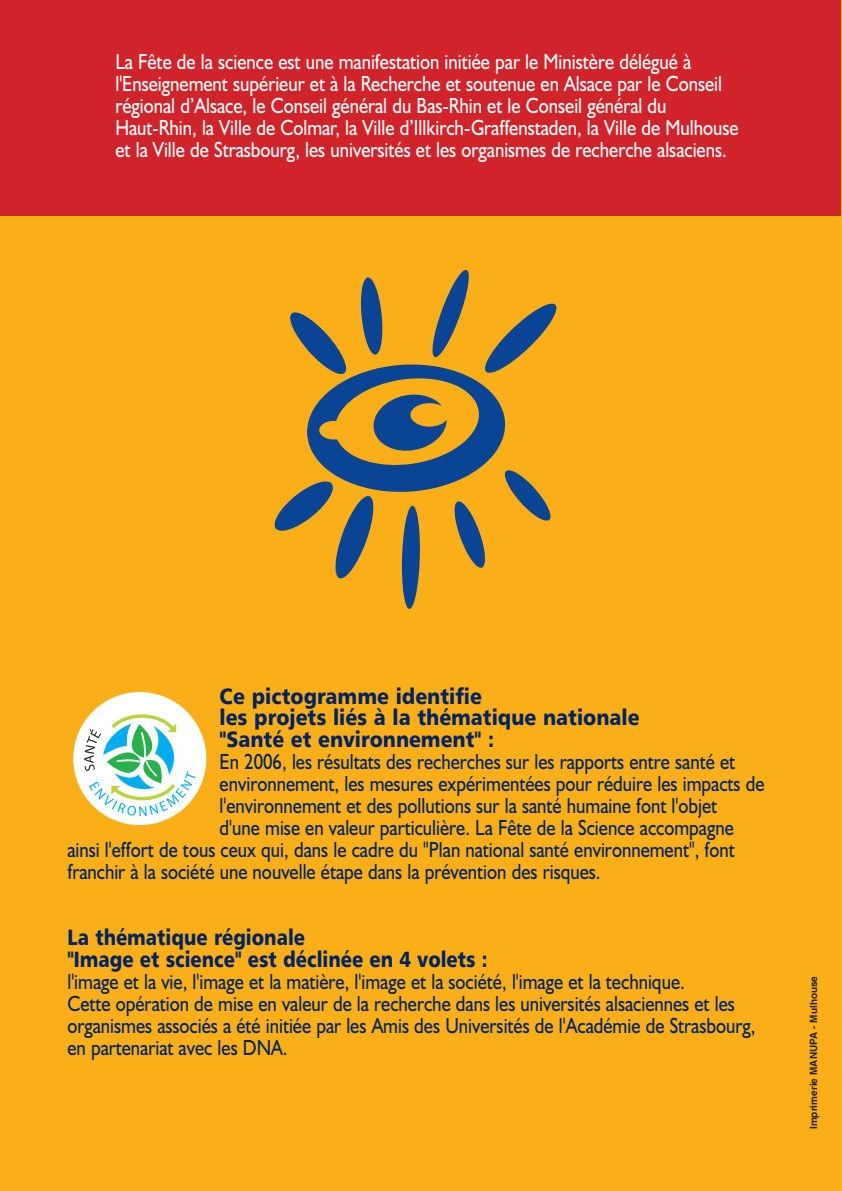
<style>
.page{position:relative;width:842px;height:1191px;background:#fff}
.page>*{position:absolute;margin:0;border:0;box-sizing:border-box;transform-origin:0 0}
.t1{font:22px/22px "Humanist 521 BT";color:#002361;scale:.85 1}
.t2{font:22px/22px "Humanist 521 BT";color:#fff;scale:.85 1}
.t3{font:22px/21.8px "Humanist 777 BT Black B";color:#002361;scale:.9 1}
.t4{font:22px/22px "Humanist 777 BT Black B";color:#002361;scale:.85 1}
.t5{font:700 10px "Helvetica";color:#231f20}
</style>
<div class="page">
<div style="left:0;top:0;width:841px;height:1191px;background:#faaf18"></div>
<div style="left:0;top:0;width:842px;height:215px;background:#d1232a"></div>
<hr style="left:841px;top:0;width:1px;height:1191px;background:#feca0a">
<div style="left:73px;top:692px;width:133px;height:133px;background:#fff;border-radius:50%"></div>
<svg style="left:84px;top:712px;width:111px;height:104px"></svg>
<svg style="left:274px;top:269px;width:283px;height:340px"></svg>
<p class="t2" style="left:115px;top:53px;width:735px">La Fête de la science est une manifestation initiée par le Ministère délégué à l'Enseignement supérieur et à la Recherche et soutenue en Alsace par le Conseil régional d’Alsace, le Conseil général du Bas-Rhin et le Conseil général du Haut-Rhin, la Ville de Colmar, la Ville d’Illkirch-Graffenstaden, la Ville de Mulhouse et la Ville de Strasbourg, les universités et les organismes de recherche alsaciens.</p>
<p class="t3" style="left:220px;top:685px;width:468px">Ce pictogramme identifie<br>les projets liés à la thématique nationale "Santé et environnement" :</p>
<p class="t1" style="left:220px;top:753px;width:608px">En 2006, les résultats des recherches sur les rapports entre santé et</p>
<p class="t1" style="left:220px;top:775px;width:643px">environnement, les mesures expérimentées pour réduire les impacts de</p>
<p class="t1" style="left:220px;top:797px;width:587px">l'environnement et des pollutions sur la santé humaine font l'objet</p>
<p class="t1" style="left:220px;top:819px;width:606px">d'une mise en valeur particulière. La Fête de la Science accompagne</p>
<p class="t1" style="left:67px;top:841px;width:787px">ainsi l'effort de tous ceux qui, dans le cadre du "Plan national santé environnement", font</p>
<p class="t1" style="left:67px;top:863px;width:629px">franchir à la société une nouvelle étape dans la prévention des risques.</p>
<p class="t4" style="left:67px;top:926px;width:496px">La thématique régionale<br>"Image et science" est déclinée en 4 volets :</p>
<p class="t1" style="left:67px;top:973px;width:811px">l'image et la vie, l'image et la matière, l'image et la société, l'image et la technique.<br>Cette opération de mise en valeur de la recherche dans les universités alsaciennes et les organismes associés a été initiée par les Amis des Universités de l'Académie de Strasbourg, en partenariat avec les DNA.</p>
<p class="t5" style="left:810px;top:1129px;width:155px;rotate:-90deg">Imprimerie MANUPA - Mulhouse</p>
</div>
